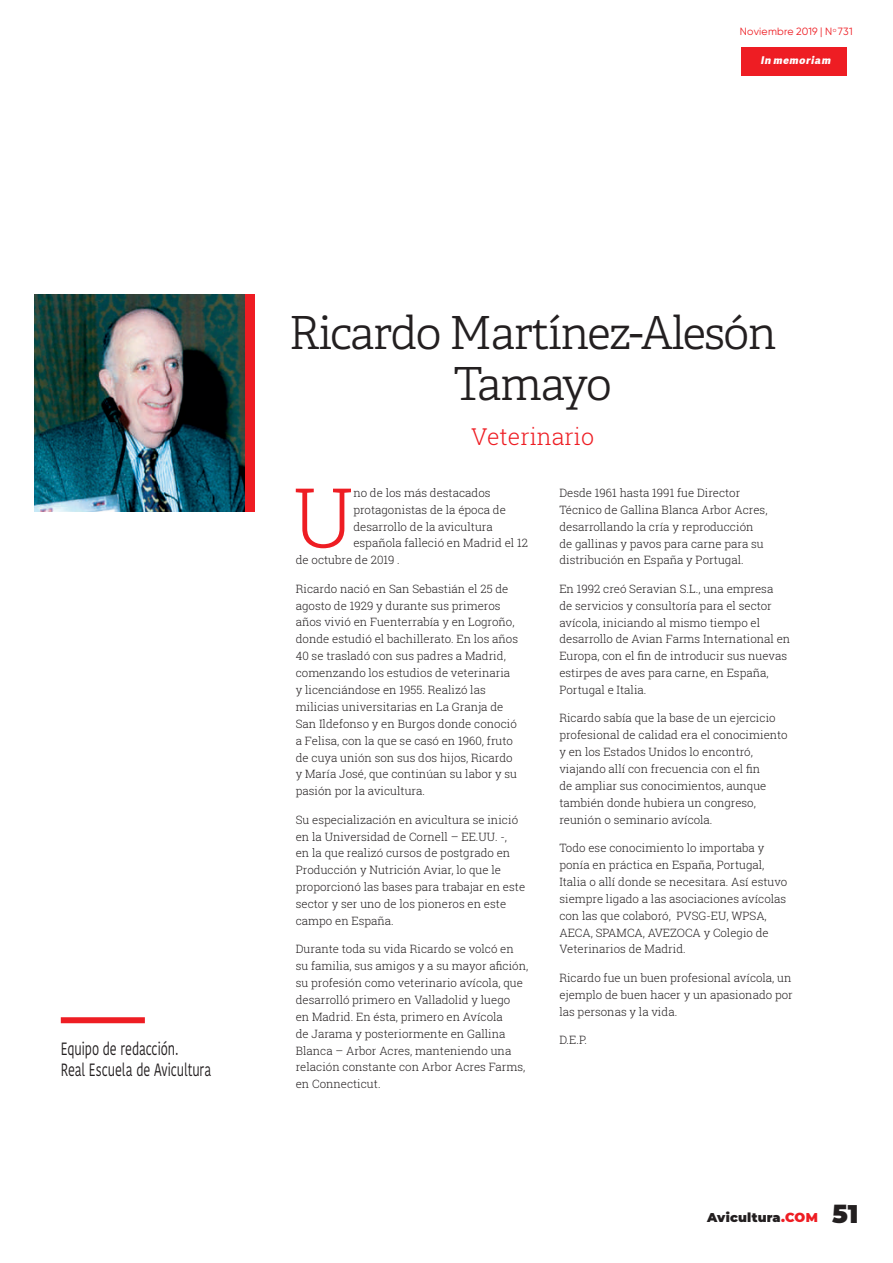
<style>
.page{position:relative;width:893px;height:1263px;background:#fff}
.page>*{position:absolute;margin:0;border:0;box-sizing:border-box;transform-origin:0 0}
.t1{font:300 82.65px "Roboto Slab";color:#ee1d23}
.t2{font:300 45.6px/51.3px "Adelle";letter-spacing:-.03em;color:#231f20;text-align:center}
.t3{font:300 23.1px "Roboto Slab";color:#ee1d23}
.t4{font:17.7px/21px "Kohinoor Devanagari";letter-spacing:-.01em;color:#231f20;scale:.72 1}
.t5{font:900 12.75px "Montserrat";letter-spacing:.015em;color:#231f20}
.t6{font:300 11.55px/17px "Roboto Slab";color:#231f20}
.t7{font:10.5px "Gilroy";letter-spacing:.02em;color:#ee1d23}
.t8{font:italic 800 10.5px "Adelle Sans";color:#fff}
.s1{color:#ee1d23}
.s2{font-size:25.5px}
</style>
<div class="page">
<div style="left:741px;top:47px;width:106px;height:28px;background:#ee1d23"></div>
<img style="left:34px;top:294px;width:211px;height:217px">
<div style="left:245px;top:294px;width:10px;height:217px;background:#ee1d23"></div>
<div style="left:61px;top:1017px;width:84px;height:6px;background:#ee1d23"></div>
<p class="t7" style="left:740px;top:25px;width:114px">Noviembre 2019 | N<sup>o</sup> 731</p>
<p class="t8" style="left:760px;top:54px;width:74px">In memoriam</p>
<h3 class="t4" style="left:61px;top:1039px;width:211px">Equipo de redacción.<br>Real Escuela de Avicultura</h3>
<h2 class="t2" style="left:289px;top:308px;width:489px">Ricardo Martínez-Alesón<br>Tamayo</h2>
<h3 class="t3" style="left:471px;top:421px;width:124px">Veterinario</h3>
<h1 class="t1" style="left:293px;top:461px;width:62px">U</h1>
<p class="t6" style="left:353px;top:484px;width:139px">no de los más destacados</p>
<p class="t6" style="left:353px;top:501px;width:154px">protagonistas de la época de</p>
<p class="t6" style="left:353px;top:518px;width:141px">desarrollo de la avicultura</p>
<p class="t6" style="left:353px;top:534px;width:176px">española falleció en Madrid el 12</p>
<p class="t6" style="left:296px;top:551px;width:106px">de octubre de 2019 .</p>
<p class="t6" style="left:296px;top:580px;width:224px">Ricardo nació en San Sebastián el 25 de agosto de 1929 y durante sus primeros años vivió en Fuenterrabía y en Logroño, donde estudió el bachillerato. En los años 40 se trasladó con sus padres a Madrid, comenzando los estudios de veterinaria y licenciándose en 1955. Realizó las milicias universitarias en La Granja de San Ildefonso y en Burgos donde conoció a Felisa, con la que se casó en 1960, fruto de cuya unión son sus dos hijos, Ricardo y María José, que continúan su labor y su pasión por la avicultura.</p>
<p class="t6" style="left:296px;top:811px;width:231px">Su especialización en avicultura se inició en la Universidad de Cornell – EE.UU. -,<br>en la que realizó cursos de postgrado en Producción y Nutrición Aviar, lo que le proporcionó las bases para trabajar en este sector y ser uno de los pioneros en este campo en España.</p>
<p class="t6" style="left:296px;top:940px;width:234px">Durante toda su vida Ricardo se volcó en su familia, sus amigos y a su mayor afición, su profesión como veterinario avícola, que desarrolló primero en Valladolid y luego<br>en Madrid. En ésta, primero en Avícola<br>de Jarama y posteriormente en Gallina Blanca – Arbor Acres, manteniendo una relación constante con Arbor Acres Farms, en Connecticut.</p>
<p class="t6" style="left:559px;top:484px;width:210px">Desde 1961 hasta 1991 fue Director Técnico de Gallina Blanca Arbor Acres, desarrollando la cría y reproducción de gallinas y pavos para carne para su distribución en España y Portugal.</p>
<p class="t6" style="left:559px;top:580px;width:232px">En 1992 creó Seravian S.L., una empresa<br>de servicios y consultoría para el sector avícola, iniciando al mismo tiempo el desarrollo de Avian Farms International en Europa, con el fin de introducir sus nuevas estirpes de aves para carne, en España, Portugal e Italia.</p>
<p class="t6" style="left:559px;top:709px;width:230px">Ricardo sabía que la base de un ejercicio profesional de calidad era el conocimiento y en los Estados Unidos lo encontró, viajando allí con frecuencia con el fin<br>de ampliar sus conocimientos, aunque también donde hubiera un congreso, reunión o seminario avícola.</p>
<p class="t6" style="left:559px;top:839px;width:230px">Todo ese conocimiento lo importaba y ponía en práctica en España, Portugal, Italia o allí donde se necesitara. Así estuvo siempre ligado a las asociaciones avícolas con las que colaboró, PVSG-EU, WPSA, AECA, SPAMCA, AVEZOCA y Colegio de Veterinarios de Madrid.</p>
<p class="t6" style="left:559px;top:969px;width:235px;text-align:justify">Ricardo fue un buen profesional avícola, un ejemplo de buen hacer y un apasionado por las personas y la vida.</p>
<p class="t6" style="left:559px;top:1031px;width:29px">D.E.P.</p>
<p class="t5" style="left:707px;top:1208px;width:153px">Avicultura<span class="s1">.COM</span> <span class="s2">51</span></p>
</div>
